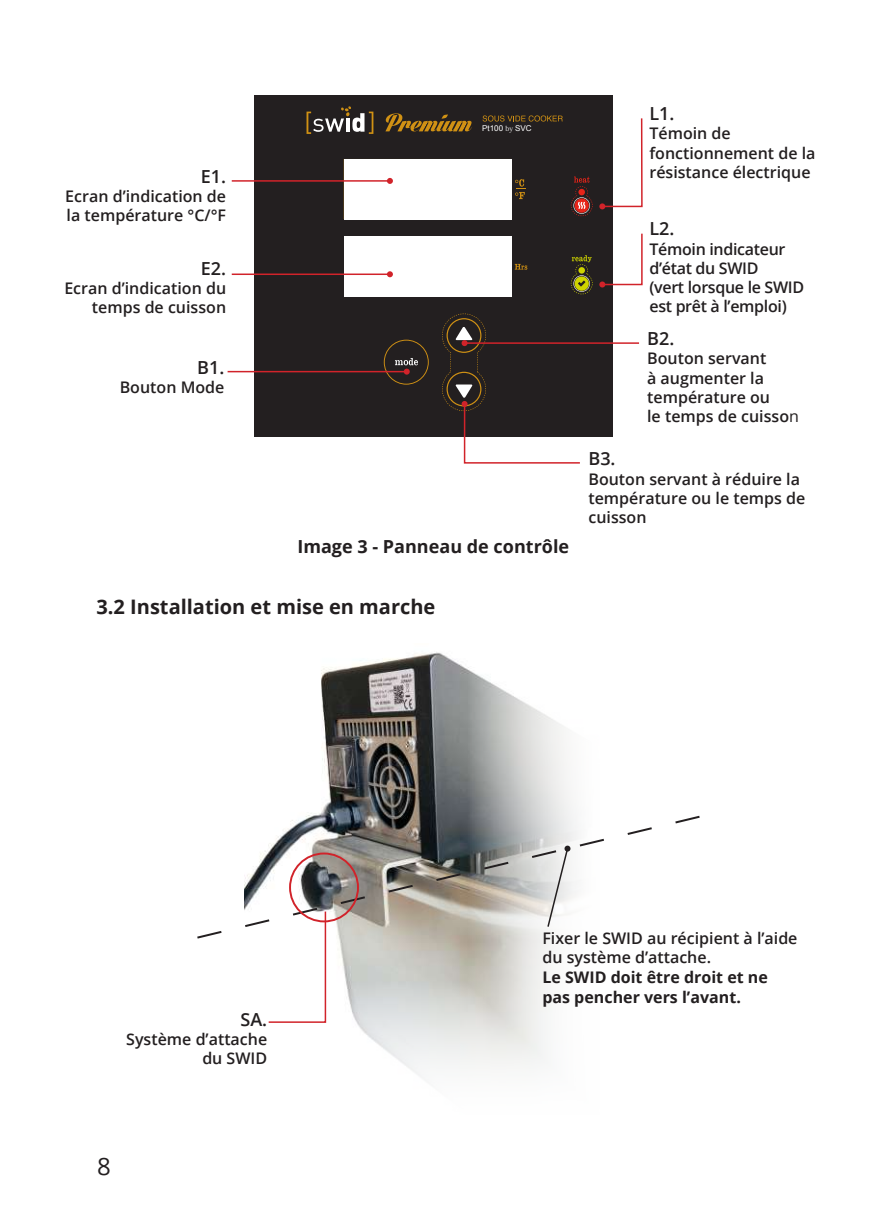
<style>
.page{position:relative;width:874px;height:1225px;background:#fff}
.page>*{position:absolute;margin:0;border:0;box-sizing:border-box;transform-origin:0 0}
.t1{font:24px "Open Sans";color:#231f20}
.t2{font:700 20px "Open Sans";color:#231f20}
.t3{font:700 18px "Open Sans";color:#231f20}
.t4{font:600 18px "Open Sans";color:#231f20}
.t5{font:600 16px/19.2px "Open Sans";color:#231f20}
.t6{font:600 16px/19.2px "Open Sans";letter-spacing:-.02em;color:#231f20}
.t7{font:700 16px/20px "Open Sans";color:#231f20}
.t8{font:8px "Arial";color:#fff}
.s1{font-family:"Koz Min Pr 6 N";font-size:6.8px}
.s2{font-weight:400}
</style>
<div class="page">
<img style="left:311px;top:652px;width:262px;height:426px">
<div style="left:254px;top:95px;width:358px;height:342px;background:#231f20"></div>
<svg style="left:514px;top:264px;width:13px;height:6px"></svg>
<svg style="left:570px;top:255px;width:22px;height:39px"></svg>
<svg style="left:570px;top:176px;width:22px;height:40px"></svg>
<svg style="left:482px;top:115px;width:80px;height:7px"></svg>
<svg style="left:385px;top:113px;width:87px;height:18px"></svg>
<svg style="left:306px;top:106px;width:67px;height:28px"></svg>
<div style="left:344px;top:237px;width:167px;height:60px;background:#fff"></div>
<hr style="left:232px;top:180px;width:158px;height:2px;background:#d1232a">
<svg style="left:343px;top:159px;width:182px;height:60px;background:#efeceb"></svg>
<hr style="left:232px;top:273px;width:158px;height:2px;background:#d1232a">
<svg style="left:387px;top:271px;width:6px;height:6px"></svg>
<hr style="left:227px;top:371px;width:179px;height:1px;background:#d1232a">
<svg style="left:383px;top:340px;width:45px;height:45px"></svg>
<svg style="left:599px;top:117px;width:44px;height:92px"></svg>
<svg style="left:599px;top:232px;width:44px;height:55px"></svg>
<hr style="left:464px;top:342px;width:174px;height:2px;background:#d1232a">
<svg style="left:442px;top:313px;width:139px;height:151px"></svg>
<svg style="left:197px;top:814px;width:503px;height:126px"></svg>
<div style="left:289px;top:852px;width:70px;height:70px;border:2px solid #d1232a;border-radius:50%"></div>
<svg style="left:267px;top:910px;width:60px;height:113px"></svg>
<svg style="left:546px;top:847px;width:23px;height:81px"></svg>
<div style="left:564px;top:845px;width:6px;height:7px;background:#231f20;border-radius:50%"></div>
<p class="t4" style="left:201px;top:164px;width:27px">E1.</p>
<p class="t5" style="left:65px;top:186px;width:162px">Ecran d’indication de la température °C/°F</p>
<p class="t4" style="left:201px;top:256px;width:27px">E2.</p>
<p class="t5" style="left:64px;top:278px;width:163px;text-align:right">Ecran d’indication du temps de cuisson</p>
<p class="t4" style="left:197px;top:355px;width:29px">B1.</p>
<p class="t5" style="left:120px;top:377px;width:106px">Bouton Mode</p>
<p class="t8" style="left:482px;top:123px;width:51px">Pt100 <span class="s1">by</span> SVC</p>
<p class="t3" style="left:297px;top:534px;width:273px">Image 3 - Panneau de contrôle</p>
<p class="t2" style="left:96px;top:593px;width:340px">3.2 Installation et mise en marche</p>
<p class="t4" style="left:649px;top:101px;width:26px">L1.</p>
<p class="t5" style="left:649px;top:124px;width:167px">Témoin de fonctionnement de la résistance électrique</p>
<p class="t4" style="left:649px;top:216px;width:26px">L2.</p>
<p class="t6" style="left:649px;top:239px;width:156px">Témoin indicateur d’état du SWID<br>(vert lorsque le SWID est prêt à l’emploi)</p>
<p class="t4" style="left:647px;top:326px;width:29px">B2.</p>
<p class="t5" style="left:647px;top:349px;width:153px">Bouton servant<br>à augmenter la température ou<br>le temps de cuisso<span class="s2">n</span></p>
<p class="t4" style="left:588px;top:446px;width:29px">B3.</p>
<p class="t5" style="left:588px;top:469px;width:218px">Bouton servant à réduire la température ou le temps de cuisson</p>
<p class="t4" style="left:240px;top:1006px;width:28px">SA.</p>
<p class="t5" style="left:126px;top:1029px;width:142px;text-align:right">Système d’attache du SWID</p>
<h1 class="t1" style="left:97px;top:1149px;width:15px">8</h1>
<p class="t5" style="left:542px;top:927px;width:256px">Fixer le SWID au récipient à l’aide du système d’attache.</p>
<p class="t7" style="left:542px;top:966px;width:227px">Le SWID doit être droit et ne pas pencher vers l’avant.</p>
</div>
